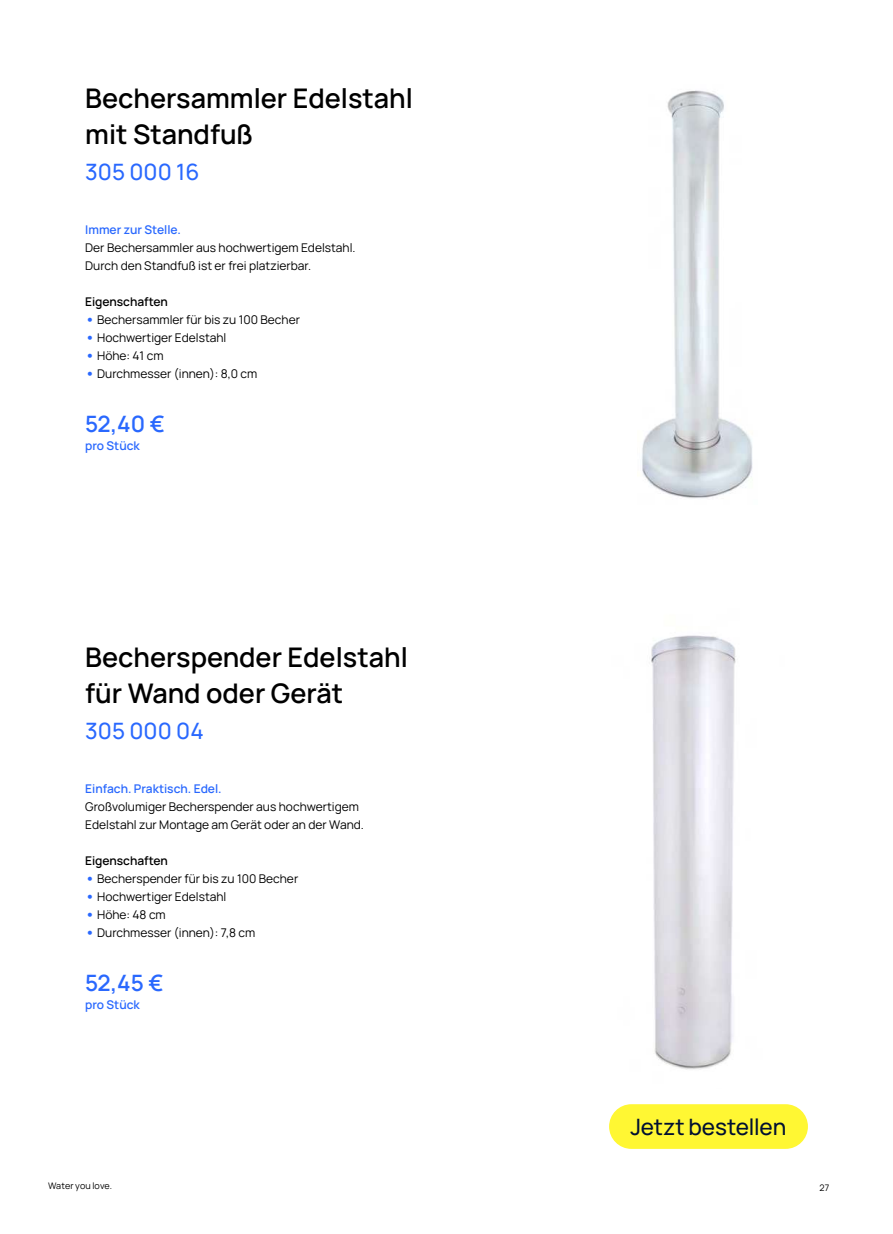
<style>
.page{position:relative;width:893px;height:1234px;background:#fff}
.page>*{position:absolute;margin:0;border:0;box-sizing:border-box;transform-origin:0 0}
.t1{font:600 27px/36px "Manrope";color:#000}
.t2{font:500 22.5px "Manrope";color:#2968fe}
.t3{font:500 22.5px "Manrope";letter-spacing:-.005em;color:#001031}
.t4{font:600 22.5px "Manrope";letter-spacing:-.015em;color:#2968fe}
.t5{font:12px/18px "Manrope";color:#000}
.t6{font:600 12px "Manrope";color:#2968fe}
.t7{font:600 12px "Manrope";color:#000}
.t8{font:9px "Manrope";letter-spacing:.005em;color:#000}
.s1{font-weight:800;font-size:13.5px;color:#2968fe}
</style>
<div class="page">
<img style="left:642px;top:90px;width:111px;height:409px">
<img style="left:651px;top:635px;width:85px;height:435px">
<div style="left:609px;top:1103px;width:199px;height:45px;background:#fff733;border-radius:22px"></div>
<h1 class="t1" style="left:85px;top:82px;width:329px">Bechersammler Edelstahl mit Standfuß</h1>
<h2 class="t2" style="left:85px;top:163px;width:116px">305 000 16</h2>
<p class="t6" style="left:85px;top:220px;width:97px">Immer zur Stelle.</p>
<p class="t5" style="left:85px;top:238px;width:272px">Der Bechersammler aus hochwertigem Edelstahl.<br>Durch den Standfuß ist er frei platzierbar.</p>
<p class="t7" style="left:85px;top:296px;width:84px">Eigenschaften</p>
<p class="t5" style="left:85px;top:310px;width:216px"><span class="s1">•</span> Bechersammler für bis zu 100 Becher</p>
<p class="t5" style="left:85px;top:328px;width:143px"><span class="s1">•</span> Hochwertiger Edelstahl</p>
<p class="t5" style="left:85px;top:346px;width:80px"><span class="s1">•</span> Höhe: 41 cm</p>
<p class="t5" style="left:85px;top:364px;width:174px"><span class="s1">•</span> Durchmesser (innen): 8,0 cm</p>
<h2 class="t4" style="left:85px;top:406px;width:81px">52,40 €</h2>
<p class="t6" style="left:85px;top:440px;width:56px">pro Stück</p>
<h1 class="t1" style="left:85px;top:640px;width:324px">Becherspender Edelstahl für Wand oder Gerät</h1>
<h2 class="t2" style="left:85px;top:721px;width:120px">305 000 04</h2>
<p class="t6" style="left:85px;top:782px;width:138px">Einfach. Praktisch. Edel.</p>
<p class="t5" style="left:85px;top:796px;width:280px">Großvolumiger Becherspender aus hochwertigem<br>Edelstahl zur Montage am Gerät oder an der Wand.</p>
<p class="t7" style="left:85px;top:854px;width:84px">Eigenschaften</p>
<p class="t5" style="left:85px;top:868px;width:215px"><span class="s1">•</span> Becherspender für bis zu 100 Becher</p>
<p class="t5" style="left:85px;top:886px;width:143px"><span class="s1">•</span> Hochwertiger Edelstahl</p>
<p class="t5" style="left:85px;top:904px;width:82px"><span class="s1">•</span> Höhe: 48 cm</p>
<p class="t5" style="left:85px;top:922px;width:172px"><span class="s1">•</span> Durchmesser (innen): 7,8 cm</p>
<h2 class="t4" style="left:85px;top:964px;width:80px">52,45 €</h2>
<p class="t6" style="left:85px;top:998px;width:56px">pro Stück</p>
<h2 class="t3" style="left:630px;top:1117px;width:157px">Jetzt bestellen</h2>
<p class="t8" style="left:48px;top:1181px;width:66px">Water you love.</p>
<p class="t8" style="left:820px;top:1180px;width:11px">27</p>
</div>
